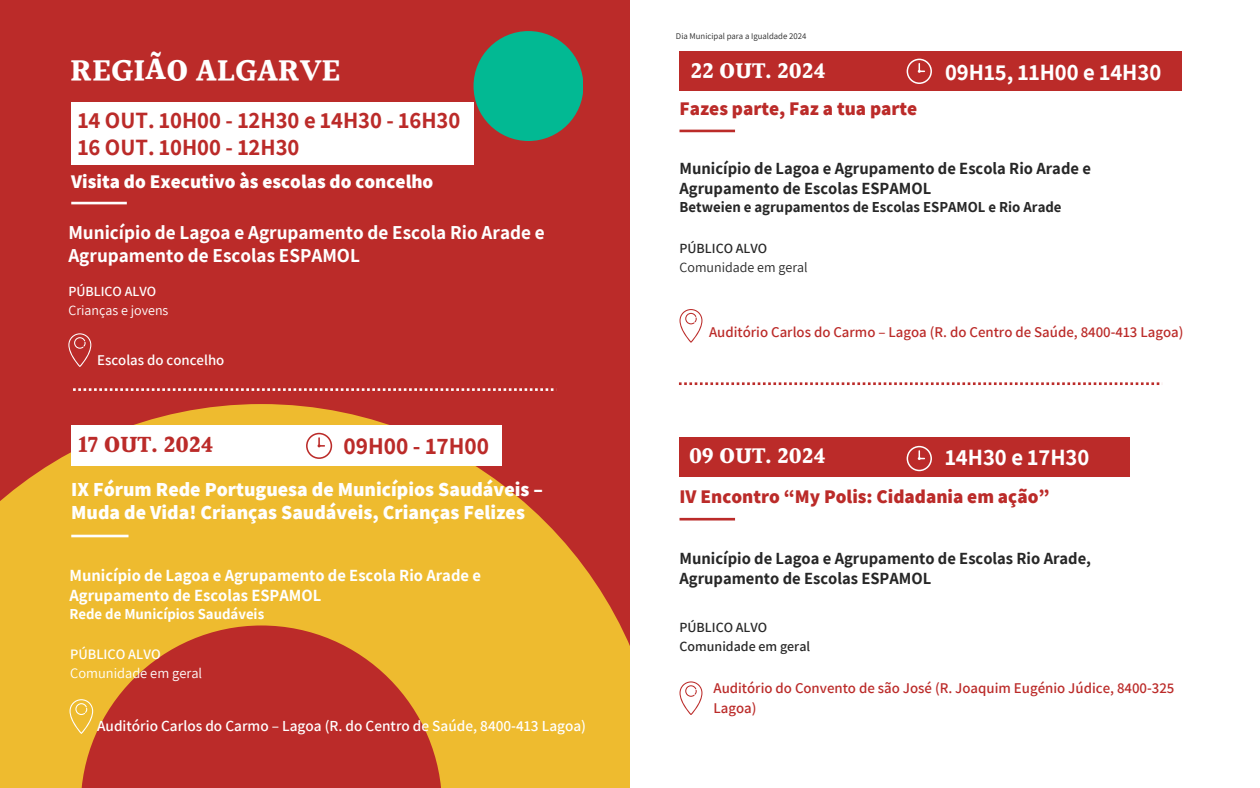
<style>
.page{position:relative;width:1260px;height:788px;background:#fff}
.page>*{position:absolute;margin:0;border:0;box-sizing:border-box;transform-origin:0 0}
.t1{font:700 31.5px "Halant";color:#fff}
.t2{font:700 23.45px "Assistant";color:#bb2b29}
.t3{font:700 23.45px "Halant";color:#bb2b29}
.t4{font:700 22.75px/26.9px "Assistant";color:#bb2b29}
.t5{font:700 22.75px "Assistant";color:#fff}
.t6{font:700 22.75px "Halant";color:#fff}
.t7{font:800 19.86px/23.7px "Assistant";color:#fff}
.t8{font:700 19.25px/22.9px "Assistant";color:#fff}
.t9{font:800 19.25px "Assistant";color:#bb2b29}
.t10{font:800 19.25px "Assistant";color:#fff}
.t11{font:700 16.62px/19.7px "Assistant";color:#272727}
.t12{font:700 16.62px/19.7px "Assistant";color:#fff}
.t13{font:600 15.31px "Assistant";color:#fff}
.t14{font:600 14.88px/20.3px "Assistant";color:#bb2b29}
.t15{font:700 14.88px "Assistant";color:#272727}
.t16{font:700 14.88px "Assistant";color:#fff}
.t17{font:600 14.88px "Assistant";color:#fff}
.t18{font:14.44px/19.6px "Assistant";color:#fff}
.t19{font:600 14px "Assistant";color:#272727}
.t20{font:14px "Assistant";color:#272727}
.t21{font:14px "Assistant";color:#fff}
.t22{font:600 14px "Assistant";color:#fff}
.t23{font:8.75px "Assistant";color:#272727}
.s1{font-weight:600}
</style>
<div class="page">
<div style="left:0;top:0;width:630px;height:787px;background:#bb2b29"></div>
<svg style="left:0;top:404px;width:630px;height:383px;fill:#eebb2f"></svg>
<div style="left:680px;top:52px;width:502px;height:39px;background:#bb2b29"></div>
<svg style="left:907px;top:59px;width:25px;height:25px"></svg>
<hr style="left:680px;top:130px;width:55px;height:2px;background:#bb2b29">
<svg style="left:680px;top:309px;width:22px;height:33px"></svg>
<svg style="left:679px;top:382px;width:484px;height:3px"></svg>
<div style="left:474px;top:31px;width:109px;height:110px;background:#02b993;border-radius:50%"></div>
<div style="left:71px;top:102px;width:403px;height:62px;background:#fff"></div>
<hr style="left:71px;top:202px;width:56px;height:2px;background:#fff">
<svg style="left:68px;top:333px;width:23px;height:34px"></svg>
<svg style="left:73px;top:388px;width:484px;height:3px"></svg>
<div style="left:71px;top:425px;width:431px;height:41px;background:#fff"></div>
<hr style="left:71px;top:534px;width:58px;height:3px;background:#fff">
<svg style="left:70px;top:699px;width:23px;height:35px"></svg>
<svg style="left:306px;top:433px;width:26px;height:26px"></svg>
<div style="left:680px;top:437px;width:450px;height:40px;background:#bb2b29"></div>
<svg style="left:907px;top:446px;width:25px;height:25px"></svg>
<hr style="left:680px;top:518px;width:55px;height:2px;background:#bb2b29">
<svg style="left:680px;top:681px;width:22px;height:33px"></svg>
<h1 class="t1" style="left:70px;top:48px;width:272px">REGIÃO ALGARVE</h1>
<p class="t4" style="left:78px;top:106px;width:384px">14 OUT. 10H00 - 12H30 e 14H30 - 16H30<br>16 OUT. 10H00 - 12H30</p>
<h2 class="t10" style="left:71px;top:168px;width:364px">Visita do Executivo às escolas do concelho</h2>
<p class="t8" style="left:68px;top:220px;width:478px">Município de Lagoa e Agrupamento de Escola Rio Arade e<br>Agrupamento de Escolas ESPAMOL</p>
<h3 class="t22" style="left:68px;top:281px;width:89px">PÚ BLICO ALVO</h3>
<h4 class="t21" style="left:68px;top:300px;width:102px">Crianças e jovens</h4>
<h5 class="t17" style="left:97px;top:349px;width:129px">Escolas do concelho</h5>
<p class="t3" style="left:79px;top:427px;width:136px">17 OUT. 2024</p>
<h3 class="t2" style="left:344px;top:430px;width:147px">09H00 - 17H00</h3>
<p class="t7" style="left:71px;top:476px;width:473px">IX Fórum Rede Portuguesa de Municípios Saudáveis –<br>Muda de Vida! Crianças Saudáveis, Crianças Felizes</p>
<p class="t12" style="left:70px;top:565px;width:413px">Município de Lagoa e Agrupamento de Escola Rio Arade e<br>Agrupamento de Escolas ESPAMOL</p>
<p class="t16" style="left:70px;top:603px;width:196px">Rede de Municípios Saudáveis</p>
<h6 class="t18" style="left:70px;top:643px;width:134px"><span class="s1">PÚ BLICO ALVO<br></span>Comunidade em geral</h6>
<h2 class="t13" style="left:97px;top:715px;width:490px">Auditório Carlos do Carmo – Lagoa (R. do Centro de Saúde, 8400-413 Lagoa)</h2>
<h4 class="t23" style="left:676px;top:30px;width:132px">Dia Municipal para a Igualdade 2024</h4>
<h6 class="t6" style="left:690px;top:55px;width:137px">22 OUT. 2024</h6>
<h3 class="t9" style="left:680px;top:95px;width:239px">Fazes parte, Faz a tua parte</h3>
<h4 class="t5" style="left:945px;top:56px;width:218px">09H15, 11H00 e 14H30</h4>
<h4 class="t11" style="left:680px;top:158px;width:413px">Município de Lagoa e Agrupamento de Escola Rio Arade e<br>Agrupamento de Escolas ESPAMOL</h4>
<h4 class="t15" style="left:680px;top:197px;width:384px">Betweien e agrupamentos de Escolas ESPAMOL e Rio Arade</h4>
<p class="t19" style="left:680px;top:238px;width:89px">PÚ BLICO ALVO</p>
<p class="t20" style="left:680px;top:257px;width:130px">Comunidade em geral</p>
<p class="t14" style="left:709px;top:321px;width:476px">Auditório Carlos do Carmo – Lagoa (R. do Centro de Saúde, 8400-413 Lagoa)</p>
<h2 class="t6" style="left:689px;top:439px;width:138px">09 OUT. 2024</h2>
<p class="t5" style="left:945px;top:442px;width:146px">14H30 e 17H30</p>
<h2 class="t9" style="left:680px;top:483px;width:372px">IV Encontro “My Polis: Cidadania em ação”</h2>
<h5 class="t11" style="left:680px;top:548px;width:413px">Município de Lagoa e Agrupamento de Escolas Rio Arade,<br>Agrupamento de Escolas ESPAMOL</h5>
<h6 class="t19" style="left:680px;top:618px;width:89px">PÚ BLICO ALVO</h6>
<p class="t19" style="left:680px;top:637px;width:132px">Comunidade em geral</p>
<h6 class="t14" style="left:713px;top:677px;width:462px">Auditório do Convento de são José (R. Joaquim Eugénio Júdice, 8400-325<br>Lagoa)</h6>
</div>
